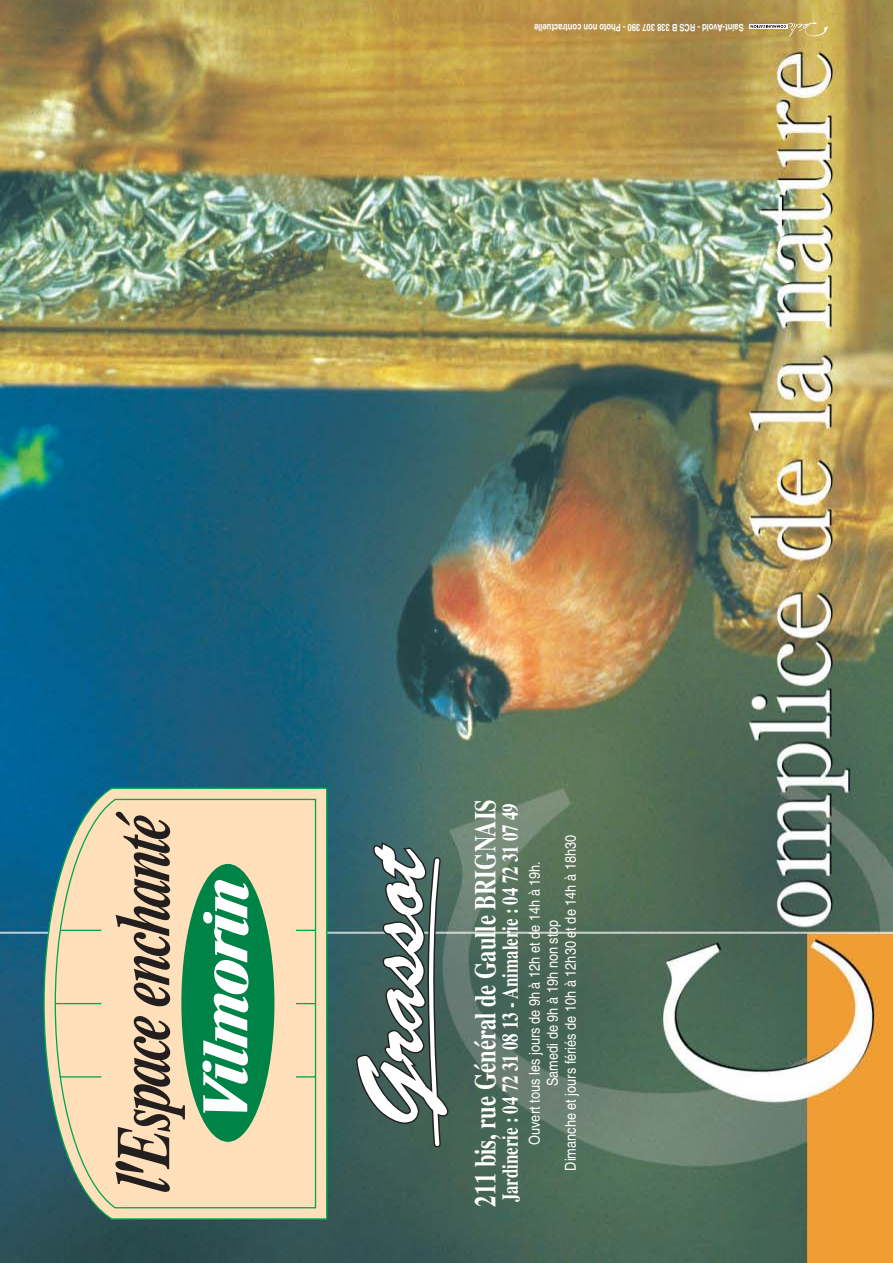
<style>
.page{position:relative;width:893px;height:1263px;background:#fff}
.page>*{position:absolute;margin:0;border:0;box-sizing:border-box;transform-origin:0 0}
.t1{font:700 30px "Times";color:#fff;scale:.75 1}
.t2{font:700 22.5px "Times";color:#fff;scale:.75 1}
.t3{font:15px/18px "Helvetica";color:#fff;text-align:center;scale:.85 1}
.t4{font:700 10.05px "Helvetica";color:#fff;scale:.75 1}
</style>
<div class="page">
<img style="left:0;top:0;width:892px;height:1263px">
<svg style="left:355px;top:840px;width:95px;height:308px"></svg>
<div style="left:749px;top:24px;width:38px;height:5px;background:#fff"></div>
<svg style="left:750px;top:22px;width:78px;height:17px"></svg>
<svg style="left:43px;top:786px;width:285px;height:434px;background:#9baf9b"></svg>
<svg style="left:54px;top:798px;width:263px;height:411px;background:#e7d6b2"></svg>
<div style="left:181px;top:864px;width:93px;height:278px;background:#008347;border-radius:50%"></div>
<svg style="left:202px;top:880px;width:48px;height:233px"></svg>
<svg style="left:115px;top:1016px;width:70px;height:176px;background:#bea88d"></svg>
<svg style="left:115px;top:812px;width:55px;height:195px;background:#b19b83"></svg>
<p class="t4" style="left:743px;top:31px;width:281px;rotate:-180deg">Saint-Avold - RCS B 338 307 390 - Photo non contractuelle</p>
<h1 class="t1" style="left:474px;top:1207px;width:545px;rotate:-90deg">211 bis, rue Général de Gaulle BRIGNAIS</h1>
<h2 class="t2" style="left:502px;top:1202px;width:534px;rotate:-90deg">Jardinerie : 04 72 31 08 13 - Animalerie : 04 72 31 07 49</h2>
<p class="t3" style="left:527px;top:1171px;width:396px;rotate:-90deg">Ouvert tous les jours de 9h à 12h et de 14h à 19h.<br>Samedi de 9h à 19h non stop<br>Dimanche et jours fériés de 10h à 12h30 et de 14h à 18h30</p>
</div>
